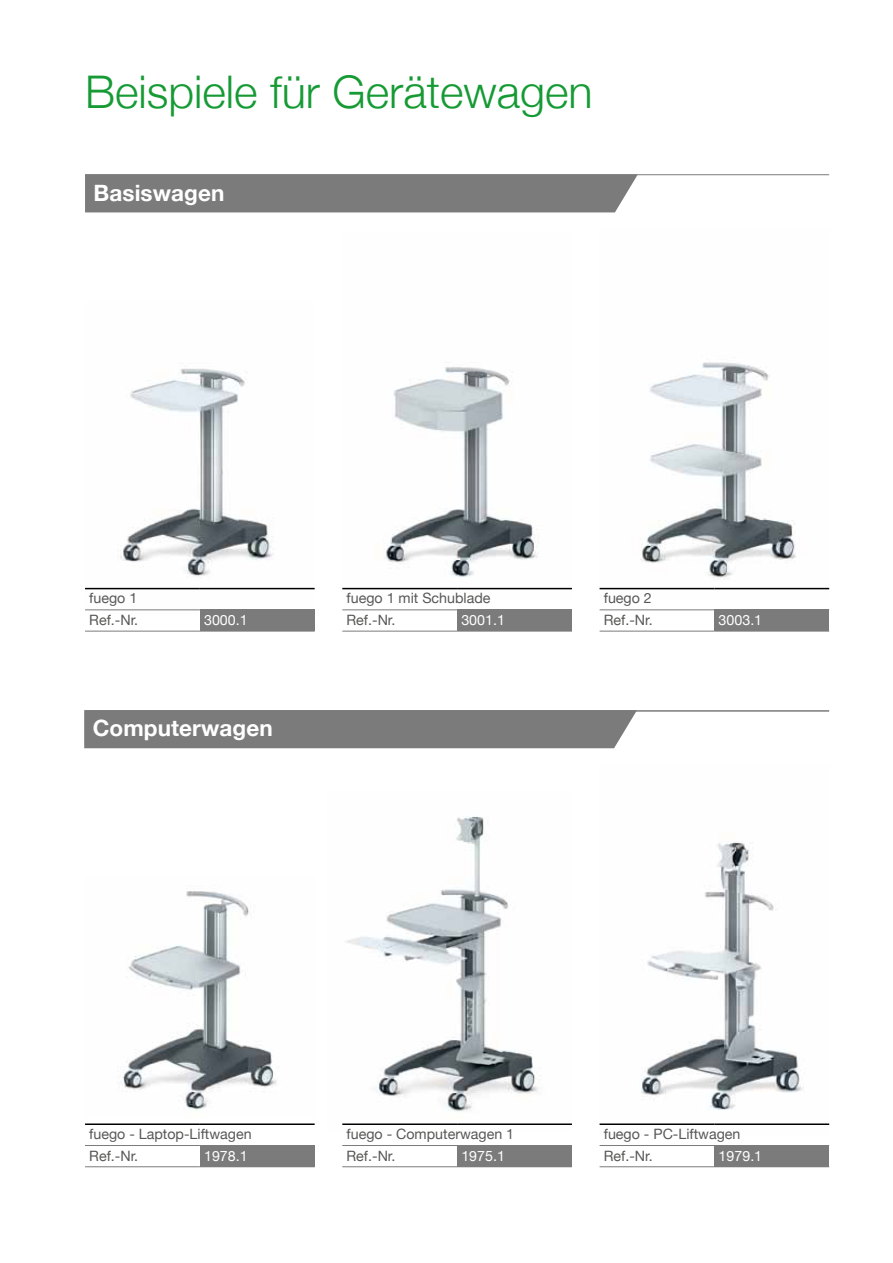
<style>
.page{position:relative;width:893px;height:1263px;background:#fff}
.page>*{position:absolute;margin:0;border:0;box-sizing:border-box;transform-origin:0 0}
.t1{font:300 45px "Helvetica Neue";color:#159a34}
.t2{font:700 22.5px "Helvetica Neue";letter-spacing:.005em;color:#fff}
.t3{font:14.25px/22.4px "Helvetica Neue";color:#575756}
.t4{font:14.25px "Helvetica Neue";color:#fff}
</style>
<div class="page">
<img style="left:600px;top:362px;width:229px;height:228px">
<img style="left:346px;top:816px;width:192px;height:295px">
<img style="left:85px;top:366px;width:229px;height:245px">
<img style="left:122px;top:891px;width:155px;height:219px">
<img style="left:342px;top:362px;width:230px;height:228px">
<img style="left:641px;top:841px;width:163px;height:269px">
<div style="left:84px;top:710px;width:552px;height:38px;background:#7c7b7b"></div>
<div style="left:85px;top:175px;width:553px;height:37px;background:#7c7b7b"></div>
<hr style="left:85px;top:174px;width:744px;height:1px;background:#7c7b7b">
<hr style="left:85px;top:710px;width:744px;height:2px;background:#7c7b7b">
<div style="left:714px;top:610px;width:115px;height:21px;background:#7c7b7b"></div>
<hr style="left:600px;top:609px;width:114px;height:1px;background:#7c7b7b">
<hr style="left:714px;top:609px;width:115px;height:1px;background:#7c7b7b">
<hr style="left:600px;top:588px;width:114px;height:1px;background:#000">
<hr style="left:714px;top:588px;width:115px;height:1px;background:#000">
<hr style="left:600px;top:631px;width:114px;height:1px;background:#7c7b7b">
<hr style="left:714px;top:631px;width:115px;height:1px;background:#7c7b7b">
<div style="left:200px;top:610px;width:115px;height:21px;background:#7c7b7b"></div>
<hr style="left:85px;top:609px;width:115px;height:1px;background:#7c7b7b">
<hr style="left:85px;top:588px;width:115px;height:1px;background:#000">
<hr style="left:200px;top:588px;width:115px;height:1px;background:#000">
<hr style="left:200px;top:609px;width:115px;height:1px;background:#7c7b7b">
<hr style="left:85px;top:631px;width:115px;height:1px;background:#7c7b7b">
<hr style="left:200px;top:631px;width:115px;height:1px;background:#7c7b7b">
<div style="left:457px;top:610px;width:115px;height:21px;background:#7c7b7b"></div>
<hr style="left:342px;top:609px;width:115px;height:1px;background:#7c7b7b">
<hr style="left:342px;top:588px;width:115px;height:1px;background:#000">
<hr style="left:457px;top:588px;width:115px;height:1px;background:#000">
<hr style="left:457px;top:609px;width:115px;height:1px;background:#7c7b7b">
<hr style="left:342px;top:631px;width:115px;height:1px;background:#7c7b7b">
<hr style="left:457px;top:631px;width:115px;height:1px;background:#7c7b7b">
<div style="left:457px;top:1145px;width:115px;height:22px;background:#7c7b7b"></div>
<hr style="left:342px;top:1145px;width:115px;height:1px;background:#7c7b7b">
<hr style="left:342px;top:1123px;width:115px;height:2px;background:#000">
<hr style="left:457px;top:1123px;width:115px;height:2px;background:#000">
<hr style="left:342px;top:1166px;width:115px;height:1px;background:#7c7b7b">
<div style="left:200px;top:1145px;width:115px;height:22px;background:#7c7b7b"></div>
<hr style="left:85px;top:1145px;width:115px;height:1px;background:#7c7b7b">
<hr style="left:85px;top:1123px;width:115px;height:2px;background:#000">
<hr style="left:200px;top:1123px;width:115px;height:2px;background:#000">
<hr style="left:85px;top:1166px;width:115px;height:1px;background:#7c7b7b">
<div style="left:714px;top:1145px;width:115px;height:22px;background:#7c7b7b"></div>
<hr style="left:600px;top:1145px;width:114px;height:1px;background:#7c7b7b">
<hr style="left:600px;top:1123px;width:114px;height:2px;background:#000">
<hr style="left:714px;top:1123px;width:115px;height:2px;background:#000">
<hr style="left:600px;top:1166px;width:114px;height:1px;background:#7c7b7b">
<h1 class="t1" style="left:85px;top:65px;width:509px">Beispiele für Gerätewagen</h1>
<h2 class="t2" style="left:94px;top:179px;width:132px">Basiswagen</h2>
<p class="t3" style="left:89px;top:586px;width:50px">fuego 1<br>Ref.-Nr.</p>
<p class="t4" style="left:204px;top:612px;width:45px">3000.1</p>
<h2 class="t2" style="left:93px;top:714px;width:182px">Computerwagen</h2>
<p class="t3" style="left:347px;top:586px;width:145px">fuego 1 mit Schublade<br>Ref.-Nr.</p>
<p class="t4" style="left:461px;top:612px;width:45px">3001.1</p>
<p class="t3" style="left:604px;top:586px;width:50px">fuego 2<br>Ref.-Nr.</p>
<p class="t4" style="left:719px;top:612px;width:45px">3003.1</p>
<p class="t3" style="left:89px;top:1122px;width:164px">fuego - Laptop-Liftwagen<br>Ref.-Nr.</p>
<p class="t4" style="left:204px;top:1147px;width:45px">1978.1</p>
<p class="t3" style="left:347px;top:1122px;width:169px">fuego - Computerwagen 1<br>Ref.-Nr.</p>
<p class="t4" style="left:461px;top:1147px;width:45px">1975.1</p>
<p class="t3" style="left:604px;top:1122px;width:138px">fuego - PC-Liftwagen<br>Ref.-Nr.</p>
<p class="t4" style="left:719px;top:1147px;width:45px">1979.1</p>
</div>
